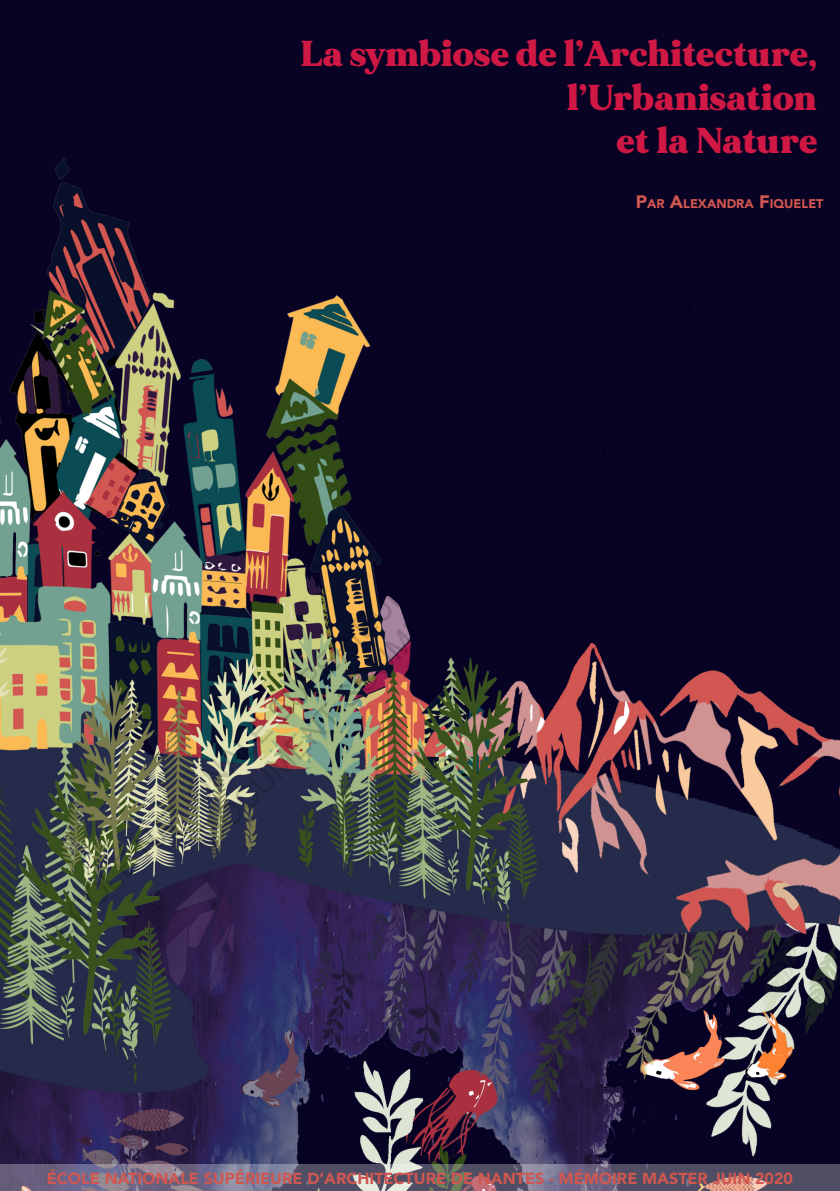
<style>
.page{position:relative;width:840px;height:1191px;background:#fff}
.page>*{position:absolute;margin:0;border:0;box-sizing:border-box;transform-origin:0 0}
.t1{font:900 36px "MADE Mirage";color:#cf1844}
.t2{font:900 16px "Avenir";color:#ce5751}
.t3{font:900 12.6px "Avenir";color:#d25750}
.s1{font-size:18px}
</style>
<div class="page">
<img style="left:0;top:0;width:839px;height:1164px">
<svg style="left:0;top:1164px;width:839px;height:27px;background:#6f697e"></svg>
<p class="t1" style="left:300px;top:29px;width:518px">La symbiose de l’Architecture,</p>
<p class="t1" style="left:567px;top:73px;width:251px">l’Urbanisation</p>
<p class="t1" style="left:616px;top:116px;width:202px">et la Nature</p>
<p class="t3" style="left:635px;top:193px;width:189px"><span class="s1">P</span>AR <span class="s1">A</span>LEXANDRA <span class="s1">F</span>IQUELET</p>
<p class="t2" style="left:47px;top:1165px;width:747px">ÉCOLE NATIONALE SUPÉRIEURE D’ARCHITECTURE DE NANTES - MÉMOIRE MASTER JUIN 2020</p>
</div>
